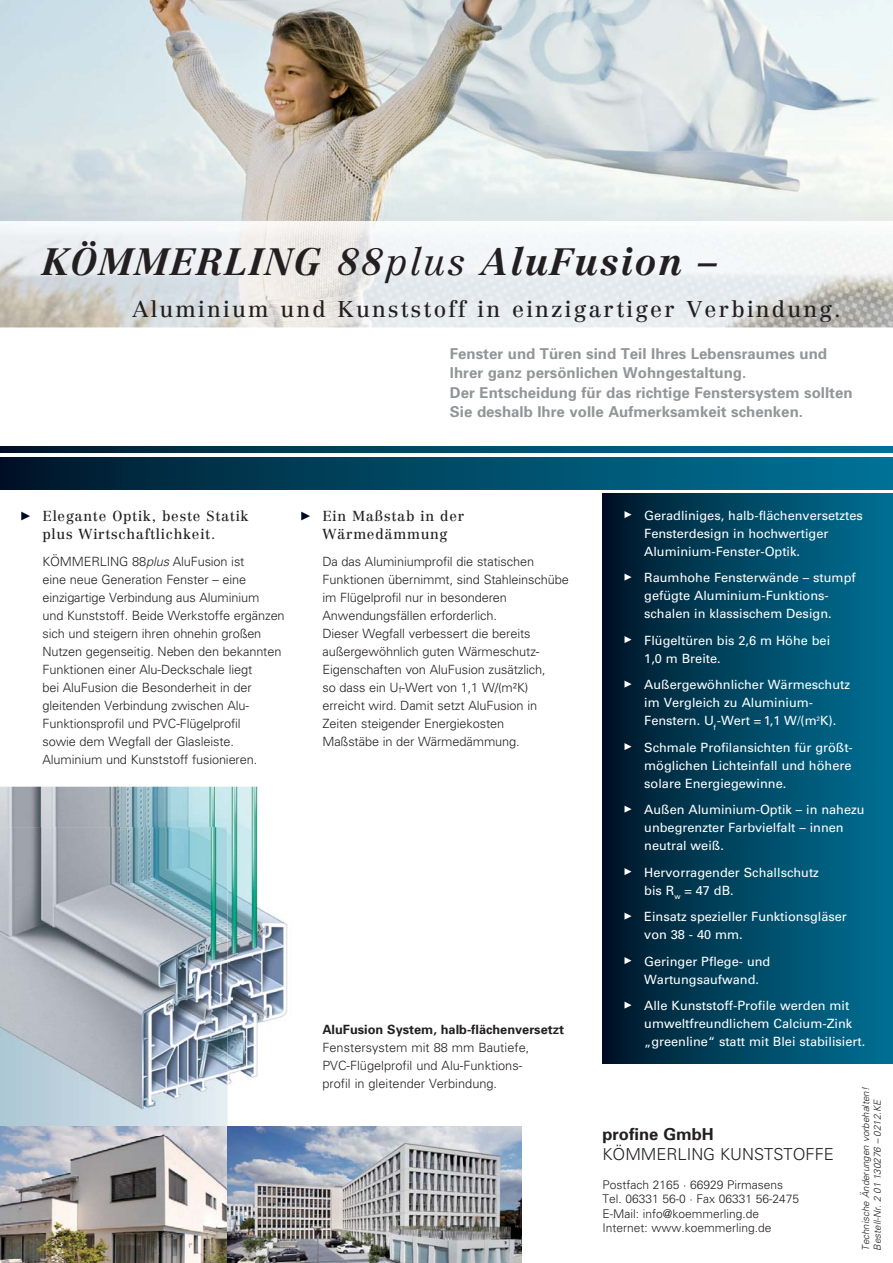
<style>
.page{position:relative;width:893px;height:1263px;background:#fff}
.page>*{position:absolute;margin:0;border:0;box-sizing:border-box;transform-origin:0 0}
.t1{font:italic 700 37.5px "Centennial";letter-spacing:.05em;color:#231f20}
.t2{font:22.5px "Centennial Roman";letter-spacing:.1em;color:#231f20}
.t3{font:300 16.5px "Univers";color:#231f20}
.t4{font:700 16.5px "Univers";color:#231f20}
.t5{font:700 15px/19.5px "Univers";color:#939598}
.t6{font:14.25px/18px "Centennial Roman";letter-spacing:.05em;color:#231f20}
.t7{font:300 12.75px/18px "Univers";letter-spacing:-.01em;color:#231f20}
.t8{font:12.75px/18px "Univers";color:#fff}
.t9{font:700 12.75px "Univers";color:#231f20}
.t10{font:300 12px/14.4px "Univers";color:#231f20}
.t11{font:italic 300 9.75px/11.7px "Univers";color:#231f20}
.s1{font-family:"Centennial LT Std";font-weight:300}
.s2{font-style:italic}
</style>
<div class="page">
<img style="left:0;top:0;width:893px;height:221px">
<img style="left:0;top:221px;width:893px;height:106px">
<svg style="left:0;top:447px;width:893px;height:6px;background:#004763"></svg>
<div style="left:0;top:457px;width:893px;height:32px;background:linear-gradient(to right,#001a2d,#00769b)"></div>
<div style="left:602px;top:493px;width:291px;height:570px;background:linear-gradient(to right,#00172b,#007498)"></div>
<svg style="left:624px;top:511px;width:7px;height:7px"></svg>
<svg style="left:624px;top:574px;width:7px;height:7px"></svg>
<svg style="left:624px;top:636px;width:7px;height:7px"></svg>
<svg style="left:624px;top:681px;width:7px;height:7px"></svg>
<svg style="left:624px;top:743px;width:7px;height:7px"></svg>
<svg style="left:624px;top:806px;width:7px;height:7px"></svg>
<svg style="left:624px;top:868px;width:7px;height:7px"></svg>
<svg style="left:624px;top:913px;width:7px;height:7px"></svg>
<svg style="left:624px;top:957px;width:7px;height:7px"></svg>
<svg style="left:624px;top:1002px;width:7px;height:7px"></svg>
<img style="left:0;top:1135px;width:227px;height:128px">
<svg style="left:21px;top:512px;width:9px;height:8px"></svg>
<svg style="left:301px;top:512px;width:9px;height:8px"></svg>
<img style="left:0;top:787px;width:336px;height:348px">
<svg style="left:323px;top:1024px;width:13px;height:12px"></svg>
<svg style="left:324px;top:1042px;width:12px;height:12px"></svg>
<svg style="left:324px;top:1060px;width:12px;height:10px"></svg>
<svg style="left:323px;top:1078px;width:13px;height:12px"></svg>
<img style="left:227px;top:1127px;width:295px;height:136px">
<h1 class="t1" style="left:42px;top:248px;width:676px">KÖMMERLING 88<span class="s1">plus</span> AluFusion –</h1>
<h2 class="t2" style="left:133px;top:299px;width:710px">Aluminium und Kunststoff in einzigartiger Verbindung.</h2>
<p class="t6" style="left:42px;top:508px;width:208px">Elegante Optik, beste Statik plus Wirtschaftlichkeit.</p>
<p class="t7" style="left:42px;top:553px;width:244px">KÖMMERLING 88<span class="s2">plus</span> AluFusion ist<br>eine neue Generation Fenster – eine einzigartige Verbindung aus Aluminium<br>und Kunststoff. Beide Werkstoffe ergänzen sich und steigern ihren ohnehin großen Nutzen gegenseitig. Neben den bekannten Funktionen einer Alu-Deckschale liegt<br>bei AluFusion die Besonderheit in der gleitenden Verbindung zwischen Alu-Funktionsprofil und PVC-Flügelprofil<br>sowie dem Wegfall der Glasleiste.<br>Aluminium und Kunststoff fusionieren.</p>
<p class="t5" style="left:450px;top:345px;width:404px">Fenster und Türen sind Teil Ihres Lebensraumes und Ihrer ganz persön lichen Wohngestaltung.<br>Der Entscheidung für das richtige Fenstersystem sollten Sie deshalb Ihre volle Aufmerksamkeit schenken.</p>
<p class="t6" style="left:322px;top:508px;width:143px">Ein Maßstab in der<br>Wärmedämmung</p>
<p class="t7" style="left:322px;top:553px;width:248px">Da das Aluminiumprofil die statischen Funktionen übernimmt, sind Stahleinschübe im Flügelprofil nur in besonderen Anwendungsfällen erforderlich.<br>Dieser Wegfall verbessert die bereits außergewöhnlich guten Wärmeschutz-Eigenschaften von AluFusion zusätzlich,<br>so dass ein U<sub>f</sub>-Wert von 1,1 W/(m²K) erreicht wird. Damit setzt AluFusion in Zeiten steigender Energiekosten<br>Maßstäbe in der Wärmedämmung.</p>
<p class="t9" style="left:322px;top:1025px;width:243px">AluFusion System, halb-flächenversetzt</p>
<p class="t7" style="left:322px;top:1039px;width:208px">Fenstersystem mit 88 mm Bautiefe,<br>PVC-Flügelprofil und Alu-Funktions&shy;profil in gleitender Verbindung.</p>
<p class="t8" style="left:644px;top:507px;width:220px">Geradliniges, halb-flächenversetztes<br>Fensterdesign in hochwertiger<br>Aluminium-Fenster-Optik.</p>
<p class="t8" style="left:644px;top:570px;width:213px">Raumhohe Fensterwände – stumpf gefügte Aluminium-Funktions&shy;schalen in klassischem Design.</p>
<p class="t8" style="left:644px;top:633px;width:187px">Flügeltüren bis 2,6 m Höhe bei<br>1,0 m Breite.</p>
<p class="t8" style="left:644px;top:677px;width:207px">Außergewöhnlicher Wärmeschutz im Vergleich zu Aluminium-<br>Fenstern. U<sub>f</sub>-Wert = 1,1 W/(m<sup>2</sup>K).</p>
<p class="t8" style="left:644px;top:740px;width:210px;text-align:justify">Schmale Profilansichten für größt&shy;möglichen Lichteinfall und höhere solare Energiegewinne.</p>
<p class="t8" style="left:644px;top:802px;width:222px">Außen Aluminium-Optik – in nahezu unbegrenzter Farbvielfalt – innen neutral weiß.</p>
<p class="t8" style="left:644px;top:865px;width:176px">Hervorragender Schallschutz bis R<sub>w</sub> = 47 dB.</p>
<p class="t8" style="left:644px;top:909px;width:204px">Einsatz spezieller Funktionsgläser von 38 - 40 mm.</p>
<p class="t8" style="left:644px;top:954px;width:128px">Geringer Pflege- und<br>Wartungsaufwand.</p>
<p class="t8" style="left:644px;top:998px;width:223px">Alle Kunststoff-Profile werden mit umweltfreundlichem Calcium-Zink „greenline“ statt mit Blei stabilisiert.</p>
<p class="t4" style="left:602px;top:1129px;width:113px">profine GmbH</p>
<p class="t3" style="left:602px;top:1148px;width:233px">KÖMMERLING KUNSTSTOFFE</p>
<p class="t10" style="left:602px;top:1179px;width:198px">Postfach 2165 · 66929 Pirmasens<br>Tel. 06331 56-0 · Fax 06331 56-2475<br>E-Mail: info@koemmerling.de<br>Internet: www.koemmerling.de</p>
<p class="t11" style="left:860px;top:1251px;width:165px;rotate:-90deg">Technische Änderungen vorbehalten!<br>Bestell-Nr. 2 01 130276 – 0212.KE</p>
</div>
